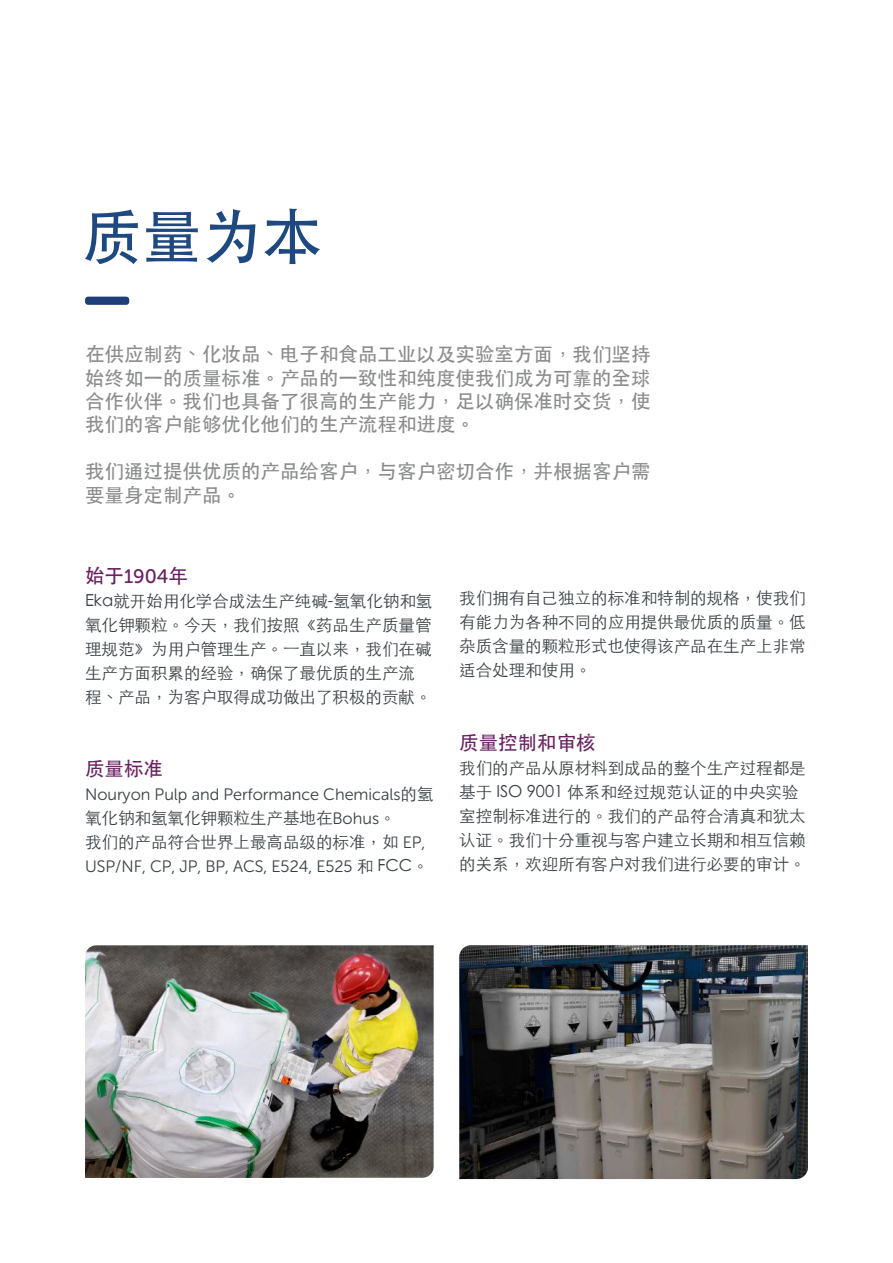
<style>
.page{position:relative;width:893px;height:1263px;background:#fff}
.page>*{position:absolute;margin:0;border:0;box-sizing:border-box;transform-origin:0 0}
.t1{font:60px "Adobe Heiti Std";color:#1d4880}
.t2{font:500 19.5px "ST Heiti TC";color:#898c8a}
.t3{font:19.5px "Adobe Heiti Std";color:#6a2061}
.t4{font:19.5px "Museo Sans Rounded 500";color:#6a2061}
.t5{font:300 16.5px "ST Heiti TC";color:#384044}
.t6{font:16.5px "Museo Sans Rounded 300";color:#384044}
.s1{font-family:"Adobe Heiti Std"}
.s2{font-family:"ST Heiti TC";font-weight:300}
.s3{font-family:"Museo Sans Rounded 300";font-weight:400}
</style>
<div class="page">
<img style="left:459px;top:945px;width:349px;height:234px">
<img style="left:85px;top:945px;width:349px;height:233px">
<div style="left:85px;top:297px;width:44px;height:8px;background:#1e3f79;border-radius:3px"></div>
<p class="t1" style="left:82px;top:206px;width:241px">质量为本</p>
<p class="t2" style="left:85px;top:344px;width:567px">在供应制药、化妆品、电子和食品工业以及实验室方面，我们坚持</p>
<p class="t2" style="left:85px;top:368px;width:567px">始终如一的质量标准。产品的一致性和纯度使我们成为可靠的全球</p>
<p class="t2" style="left:85px;top:391px;width:567px">合作伙伴。我们也具备了很高的生产能力，足以确保准时交货，使</p>
<p class="t2" style="left:85px;top:414px;width:391px">我们的客户能够优化他们的生产流程和进度。</p>
<p class="t2" style="left:85px;top:461px;width:567px">我们通过提供优质的产品给客户，与客户密切合作，并根据客户需</p>
<p class="t2" style="left:85px;top:485px;width:157px">要量身定制产品。</p>
<p class="t4" style="left:85px;top:568px;width:104px"><span class="s1">始于</span>1904<span class="s1">年</span></p>
<p class="t5" style="left:85px;top:592px;width:349px">Eka就开始用化学合成法生产纯碱-氢氧化钠和氢</p>
<p class="t5" style="left:85px;top:616px;width:348px">氧化钾颗粒。今天，我们按照《药品生产质量管</p>
<p class="t5" style="left:85px;top:640px;width:348px">理规范》为用户管理生产。一直以来，我们在碱</p>
<p class="t5" style="left:85px;top:664px;width:331px">生产方面积累的经验，确保了最优质的生产流</p>
<p class="t5" style="left:85px;top:688px;width:348px">程、产品，为客户取得成功做出了积极的贡献。</p>
<p class="t3" style="left:85px;top:759px;width:79px">质量标准</p>
<p class="t6" style="left:85px;top:788px;width:350px">Nouryon Pulp and Performance Chemicals<span class="s2">的氢</span></p>
<p class="t5" style="left:85px;top:810px;width:312px">氧化钠和氢氧化钾颗粒生产基地在<span class="s3">Bohus</span>。</p>
<p class="t5" style="left:85px;top:834px;width:342px">我们的产品符合世界上最高品级的标准，如 <span class="s3">EP,</span></p>
<p class="t6" style="left:85px;top:860px;width:345px">USP/NF, CP, JP, BP, ACS, E524, E525 <span class="s2">和 FCC。</span></p>
<p class="t5" style="left:459px;top:590px;width:348px">我们拥有自己独立的标准和特制的规格，使我们</p>
<p class="t5" style="left:459px;top:614px;width:348px">有能力为各种不同的应用提供最优质的质量。低</p>
<p class="t5" style="left:459px;top:638px;width:348px">杂质含量的颗粒形式也使得该产品在生产上非常</p>
<p class="t5" style="left:459px;top:662px;width:133px">适合处理和使用。</p>
<p class="t3" style="left:459px;top:732px;width:138px">质量控制和审核</p>
<p class="t5" style="left:459px;top:759px;width:348px">我们的产品从原材料到成品的整个生产过程都是</p>
<p class="t5" style="left:459px;top:783px;width:341px">基于 ISO 9001 体系和经过规范认证的中央实验</p>
<p class="t5" style="left:459px;top:807px;width:348px">室控制标准进行的。我们的产品符合清真和犹太</p>
<p class="t5" style="left:459px;top:831px;width:348px">认证。我们十分重视与客户建立长期和相互信赖</p>
<p class="t5" style="left:459px;top:855px;width:348px">的关系，欢迎所有客户对我们进行必要的审计。</p>
</div>
